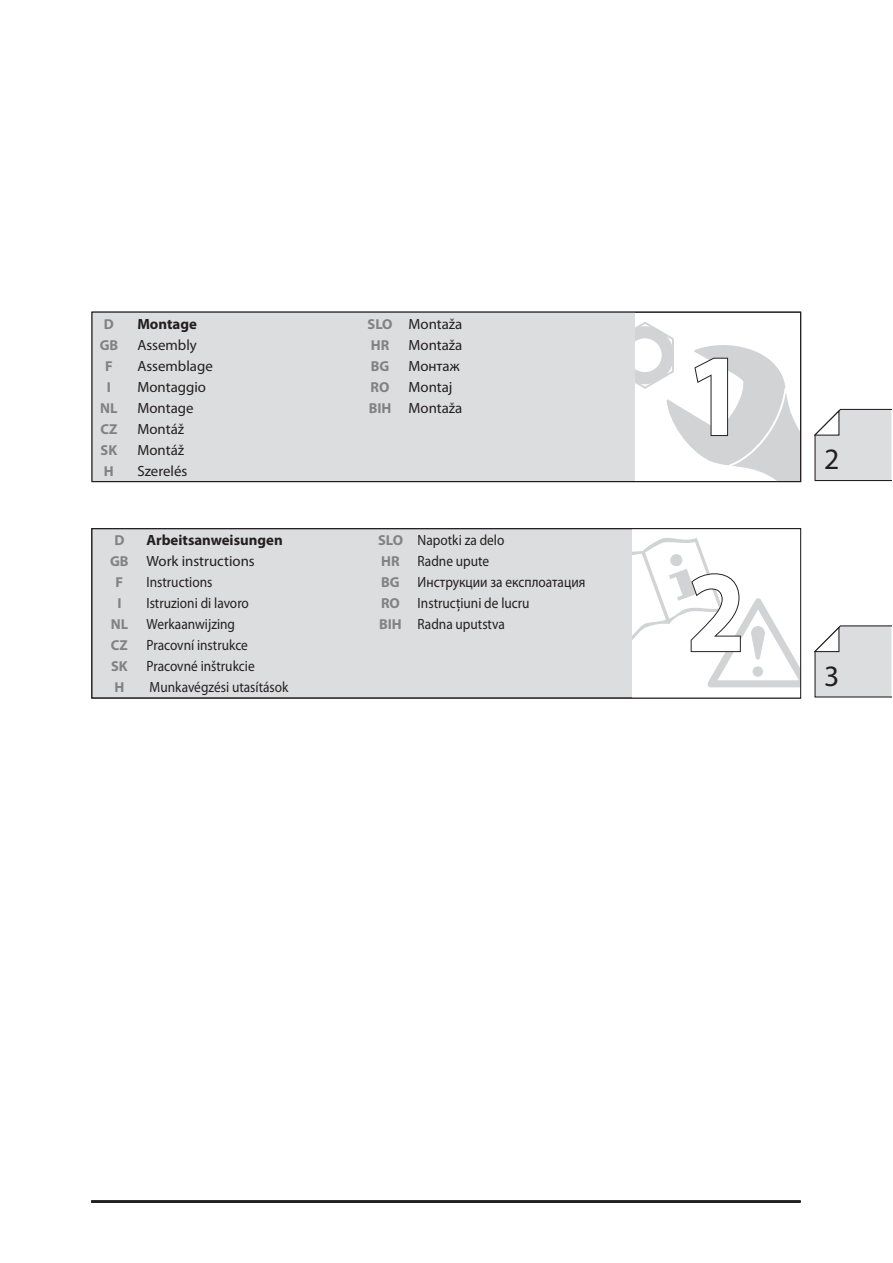
<style>
.page{position:relative;width:893px;height:1263px;background:#fff}
.page>*{position:absolute;margin:0;border:0;box-sizing:border-box;transform-origin:0 0}
.t1{font:700 117.45px "Myriad Pro";color:#fff;scale:.9 1}
.t2{font:700 116.25px "Myriad Pro";color:#fff;scale:.9 1}
.t3{font:29.7px "Myriad Pro";color:#231f20}
.t4{font:14.85px/21px "Myriad Pro";color:#231f20;scale:.9 1}
.t5{font:14.85px/21px "Myriad Pro";color:#231f20}
.t6{font:700 14.85px/21px "Myriad Pro";color:#231f20}
.t7{font:700 14.4px "Myriad Pro";color:#808285}
.s1{font-size:14.4px;color:#808285}
.s2{font-weight:400}
.s3{font-weight:700;font-size:14.4px;color:#808285}
</style>
<div class="page">
<hr style="left:91px;top:1201px;width:709px;height:2px;background:#231f20">
<svg style="left:813px;top:408px;width:78px;height:74px;background:#d8d8d9"></svg>
<svg style="left:814px;top:625px;width:77px;height:73px;background:#d6d7d8"></svg>
<svg style="left:635px;top:322px;width:164px;height:158px"></svg>
<div style="left:93px;top:313px;width:542px;height:168px;background:#dcddde"></div>
<div style="left:91px;top:312px;width:710px;height:170px;border:1px solid #231f20"></div>
<div style="left:92px;top:529px;width:542px;height:169px;background:#dcddde"></div>
<div style="left:632px;top:529px;width:168px;height:169px;background:#fff"></div>
<svg style="left:632px;top:538px;width:167px;height:149px"></svg>
<div style="left:91px;top:528px;width:710px;height:171px;border:1px solid #231f20"></div>
<p class="t7" style="left:104px;top:318px;width:12px">D</p>
<p class="t6" style="left:137px;top:314px;width:61px">Montage</p>
<p class="t7" style="left:100px;top:339px;width:20px">GB</p>
<p class="t5" style="left:137px;top:335px;width:61px">Assembly</p>
<p class="t7" style="left:105px;top:360px;width:9px">F</p>
<p class="t5" style="left:137px;top:356px;width:77px">Assemblage</p>
<p class="t7" style="left:107px;top:381px;width:6px">I</p>
<p class="t5" style="left:137px;top:377px;width:70px">Montaggio</p>
<p class="t7" style="left:100px;top:402px;width:19px">NL</p>
<p class="t5" style="left:137px;top:398px;width:58px">Montage</p>
<p class="t7" style="left:100px;top:423px;width:18px">CZ</p>
<p class="t5" style="left:137px;top:419px;width:48px">Montáž</p>
<p class="t7" style="left:101px;top:444px;width:18px">SK</p>
<p class="t5" style="left:137px;top:440px;width:48px">Montáž</p>
<p class="t7" style="left:104px;top:465px;width:11px">H</p>
<p class="t5" style="left:137px;top:461px;width:51px">Szerelés</p>
<p class="t6" style="left:110px;top:531px;width:174px;text-indent:36px">Arbeitsanweisungen<br><span class="s1">GB</span> <span class="s2">Work instructions</span></p>
<p class="t7" style="left:116px;top:577px;width:9px">F</p>
<p class="t4" style="left:146px;top:573px;width:75px">Instructions</p>
<p class="t7" style="left:117px;top:598px;width:6px">I</p>
<p class="t7" style="left:114px;top:535px;width:12px">D</p>
<p class="t4" style="left:111px;top:594px;width:155px;text-indent:36px">Istruzioni di lavoro<br><span class="s3">NL</span> Werkaanwijzing</p>
<p class="t7" style="left:111px;top:640px;width:18px">CZ</p>
<p class="t4" style="left:146px;top:636px;width:114px">Pracovní instrukce</p>
<p class="t7" style="left:111px;top:661px;width:18px">SK</p>
<p class="t4" style="left:146px;top:657px;width:122px">Pracovné inštrukcie</p>
<p class="t7" style="left:114px;top:682px;width:11px">H</p>
<p class="t4" style="left:150px;top:678px;width:156px">Munkavégzési utasítások</p>
<p class="t5" style="left:368px;top:314px;width:96px"><span class="s3">SLO</span> Montaža</p>
<p class="t7" style="left:371px;top:339px;width:20px">HR</p>
<p class="t5" style="left:408px;top:335px;width:55px">Montaža</p>
<p class="t7" style="left:371px;top:360px;width:20px">BG</p>
<p class="t5" style="left:408px;top:356px;width:53px">Монтаж</p>
<p class="t7" style="left:371px;top:381px;width:20px">RO</p>
<p class="t5" style="left:369px;top:377px;width:95px;text-indent:40px">Montaj<br><span class="s3">BIH</span> Montaža</p>
<p class="t4" style="left:378px;top:531px;width:232px"><span class="s3">SLO</span> Napotki za delo<br><span class="s3">HR</span> Radne upute<br><span class="s3">BG</span> Инструкции за експлоатация<br><span class="s3">RO</span> Instrucțiuni de lucru<br><span class="s3">BIH</span> Radna uputstva</p>
<h1 class="t1" style="left:686px;top:351px;width:67px">1</h1>
<h2 class="t2" style="left:687px;top:568px;width:66px">2</h2>
<h3 class="t3" style="left:824px;top:448px;width:17px">2</h3>
<h3 class="t3" style="left:824px;top:665px;width:17px">3</h3>
</div>
